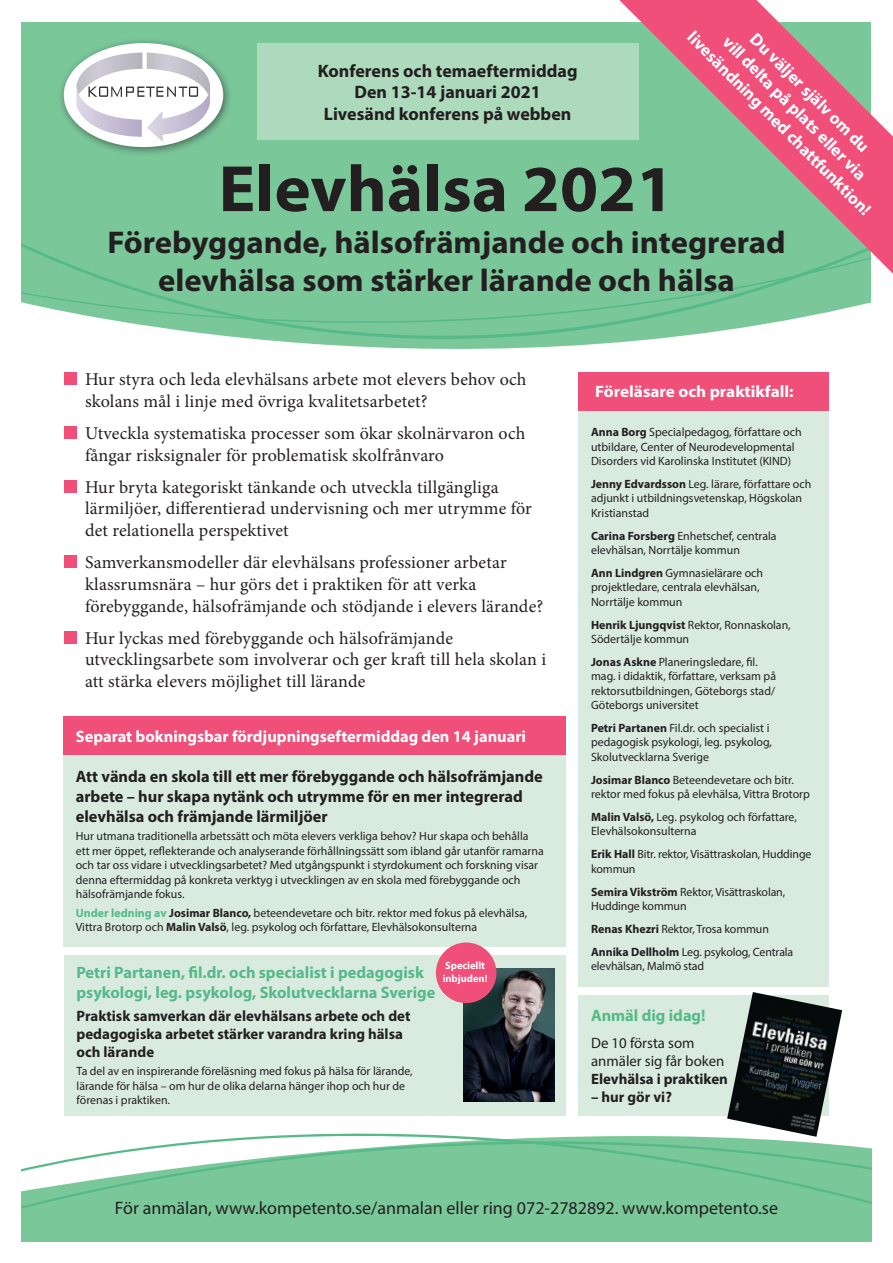
<style>
.page{position:relative;width:893px;height:1263px;background:#fff}
.page>*{position:absolute;margin:0;border:0;box-sizing:border-box;transform-origin:0 0}
.t1{font:700 66px "Myriad Pro";color:#231f20;scale:1.04 1}
.t2{font:700 31.5px/37.8px "Myriad Pro";color:#231f20;text-align:center;scale:1.04 1}
.t3{font:18px/21.6px "Minion Pro";letter-spacing:.01em;color:#231f20}
.t4{font:18px "Myriad Pro";color:#231f20}
.t5{font:700 18px/21.6px "Myriad Pro";color:#231f20;text-align:center}
.t6{font:700 17.25px "Myriad Pro";color:#fff}
.t7{font:700 16.5px/19.8px "Myriad Pro";color:#231f20}
.t8{font:700 16.5px/19.8px "Myriad Pro";color:#56b98a}
.t9{font:700 16.5px "Myriad Pro";color:#fff}
.t10{font:700 16.5px "Myriad Pro";color:#fff;scale:1.04 1}
.t11{font:700 15px/18px "Myriad Pro";color:#231f20}
.t12{font:15px/18px "Myriad Pro";color:#231f20}
.t13{font:12px/14.4px "Myriad Pro";color:#231f20}
.t14{font:700 10.5px/12.6px "Myriad Pro";color:#fff}
.s1{font-weight:700;color:#56b98a}
.s2{font-weight:700}
</style>
<div class="page">
<div style="left:21px;top:22px;width:598px;height:181px;background:#7ac79a"></div>
<svg style="left:21px;top:203px;width:718px;height:146px;fill:#7ac79a"></svg>
<svg style="left:21px;top:213px;width:850px;height:115px;background:#7dc89d"></svg>
<svg style="left:21px;top:1115px;width:851px;height:127px"></svg>
<svg style="left:21px;top:1126px;width:851px;height:3px"></svg>
<svg style="left:21px;top:1129px;width:851px;height:109px;fill:#7ac79a"></svg>
<div style="left:58px;top:37px;width:175px;height:120px;background:#231f20;opacity:.55"></div>
<div style="left:64px;top:43px;width:159px;height:104px;background:#fff;border-radius:50%"></div>
<svg style="left:76px;top:53px;width:135px;height:89px"></svg>
<div style="left:257px;top:43px;width:381px;height:97px;background:#addabd"></div>
<svg style="left:619px;top:0;width:274px;height:274px;background:#b19e96"></svg>
<div style="left:64px;top:372px;width:13px;height:13px;background:#f04f7a"></div>
<div style="left:64px;top:426px;width:13px;height:13px;background:#f04f7a"></div>
<div style="left:64px;top:480px;width:13px;height:13px;background:#f04f7a"></div>
<div style="left:64px;top:555px;width:13px;height:13px;background:#f04f7a"></div>
<div style="left:64px;top:631px;width:13px;height:13px;background:#f04f7a"></div>
<div style="left:578px;top:410px;width:251px;height:577px;background:#d9ebdf"></div>
<div style="left:64px;top:955px;width:502px;height:160px;background:#d9ebdf"></div>
<div style="left:578px;top:995px;width:251px;height:120px;background:#d9ebdf"></div>
<div style="left:578px;top:372px;width:251px;height:38px;background:#f04f7a"></div>
<div style="left:63px;top:716px;width:503px;height:39px;background:#f04f7a"></div>
<div style="left:63px;top:755px;width:503px;height:191px;background:#d9ebdf"></div>
<img style="left:727px;top:992px;width:115px;height:145px">
<img style="left:463px;top:968px;width:91px;height:134px">
<div style="left:436px;top:942px;width:60px;height:61px;background:#f04f7a;border-radius:50%"></div>
<h3 class="t6" style="left:698px;top:26px;width:253px;rotate:45deg">livesändning med chattfunktion!</h3>
<h3 class="t6" style="left:761px;top:28px;width:162px;rotate:45deg">Du väljer själv om du</h3>
<h3 class="t6" style="left:733px;top:31px;width:197px;rotate:45deg">vill delta på plats eller via</h3>
<h3 class="t5" style="left:318px;top:59px;width:261px">Konferens och temaeftermiddag<br>Den 13-14 januari 2021<br>Livesänd konferens på webben</h3>
<h1 class="t1" style="left:219px;top:146px;width:440px">Elevhälsa 2021</h1>
<h2 class="t2" style="left:107px;top:223px;width:654px">Förebyggande, hälsofrämjande och integrerad elevhälsa som stärker lärande och hälsa</h2>
<h3 class="t3" style="left:85px;top:369px;width:443px">Hur styra och leda elevhälsans arbete mot elevers behov och skolans mål i linje med övriga kvalitetsarbetet?</h3>
<h3 class="t3" style="left:85px;top:423px;width:442px">Utveckla systematiska processer som ökar skolnärvaron och fångar risksignaler för problematisk skolfrånvaro</h3>
<h3 class="t3" style="left:85px;top:476px;width:448px">Hur bryta kategoriskt tänkande och utveckla tillgängliga lärmiljöer, differentierad undervisning och mer utrymme för det relationella perspektivet</h3>
<h3 class="t3" style="left:85px;top:552px;width:460px">Samverkansmodeller där elevhälsans professioner arbetar klassrumsnära – hur görs det i praktiken för att verka förebyggande, hälsofrämjande och stödjande i elevers lärande?</h3>
<h3 class="t3" style="left:85px;top:627px;width:463px">Hur lyckas med förebyggande och hälsofrämjande utvecklingsarbete som involverar och ger kraft till hela skolan i att stärka elevers möjlighet till lärande</h3>
<h3 class="t9" style="left:76px;top:725px;width:452px">Separat bokningsbar fördjupningseftermiddag den 14 januari</h3>
<h3 class="t7" style="left:76px;top:766px;width:468px">Att vända en skola till ett mer förebyggande och hälsofrämjande arbete – hur skapa nytänk och utrymme för en mer integrerad elevhälsa och främjande lärmiljöer</h3>
<p class="t13" style="left:76px;top:829px;width:469px">Hur utmana traditionella arbetssätt och möta elevers verkliga behov? Hur skapa och behålla ett mer öppet, reflekterande och analyserande förhållningssätt som ibland går utanför ramarna och tar oss vidare i utvecklingsarbetet? Med utgångspunkt i styrdokument och forskning visar denna eftermiddag på konkreta verktyg i utvecklingen av en skola med förebyggande och hälsofrämjande fokus.</p>
<p class="t13" style="left:76px;top:905px;width:453px"><span class="s1">Under ledning av</span> <span class="s2">Josimar Blanco,</span> beteendevetare och bitr. rektor med fokus på elevhälsa,<br>Vittra Brotorp och <span class="s2">Malin Valsö</span>, leg. psykolog och författare, Elevhälsokonsulterna</p>
<p class="t14" style="left:443px;top:959px;width:46px">Speciellt inbjuden!</p>
<h3 class="t8" style="left:77px;top:962px;width:360px">Petri Partanen, fil.dr. och specialist i pedagogisk psykologi, leg. psykolog, Skolutvecklarna Sverige</h3>
<p class="t11" style="left:77px;top:1006px;width:335px">Praktisk samverkan där elevhälsans arbete och det pedagogiska arbetet stärker varandra kring hälsa och lärande</p>
<p class="t13" style="left:77px;top:1064px;width:338px">Ta del av en inspirerande föreläsning med fokus på hälsa för lärande, lärande för hälsa – om hur de olika delarna hänger ihop och hur de förenas i praktiken.</p>
<h3 class="t10" style="left:595px;top:381px;width:192px">Föreläsare och praktikfall:</h3>
<p class="t13" style="left:591px;top:425px;width:212px"><span class="s2">Anna Borg</span> Specialpedagog, författare och utbildare, Center of Neurodevelopmental<br>Disorders vid Karolinska Institutet (KIND)</p>
<p class="t13" style="left:591px;top:476px;width:222px"><span class="s2">Jenny Edvardsson</span> Leg. lärare, författare och adjunkt i utbildningsvetenskap, Högskolan<br>Kristianstad</p>
<p class="t13" style="left:591px;top:528px;width:187px"><span class="s2">Carina Forsberg</span> Enhetschef, centrala elevhälsan, Norrtälje kommun</p>
<p class="t13" style="left:591px;top:565px;width:174px"><span class="s2">Ann Lindgren</span> Gymnasielärare och projektledare, centrala elevhälsan,<br>Norrtälje kommun</p>
<p class="t13" style="left:591px;top:617px;width:201px"><span class="s2">Henrik Ljungqvist</span> Rektor, Ronnaskolan,<br>Södertälje kommun</p>
<p class="t13" style="left:591px;top:654px;width:187px"><span class="s2">Jonas Askne</span> Planeringsledare, fil. mag. i didaktik, författare, verksam på rektorsutbildningen, Göteborgs stad/ Göteborgs universitet</p>
<p class="t13" style="left:591px;top:720px;width:182px"><span class="s2">Petri Partanen</span> Fil.dr. och specialist i pedagogisk psykologi, leg. psykolog,<br>Skolutvecklarna Sverige</p>
<p class="t13" style="left:591px;top:772px;width:220px"><span class="s2">Josimar Blanco</span> Beteendevetare och bitr. rektor med fokus på elevhälsa, Vittra Brotorp</p>
<p class="t13" style="left:591px;top:810px;width:207px"><span class="s2">Malin Valsö,</span> Leg. psykolog och författare,<br>Elevhälsokonsulterna</p>
<p class="t13" style="left:591px;top:847px;width:222px"><span class="s2">Erik Hall</span> Bitr. rektor, Visättraskolan, Huddinge kommun</p>
<p class="t13" style="left:591px;top:884px;width:196px"><span class="s2">Semira Vikström</span> Rektor, Visättraskolan,<br>Huddinge kommun</p>
<p class="t13" style="left:591px;top:917px;width:204px;line-height:23px"><span class="s2">Renas Khezri</span> Rektor, Trosa kommun<br><span class="s2">Annika Dellholm</span> Leg. psykolog, Centrala</p>
<p class="t13" style="left:591px;top:959px;width:115px">elevhälsan, Malmö stad</p>
<h3 class="t8" style="left:591px;top:1005px;width:116px">Anmäl dig idag!</h3>
<p class="t12" style="left:591px;top:1033px;width:135px">De 10 första som anmäler sig får boken</p>
<p class="t11" style="left:591px;top:1069px;width:138px">Elevhälsa i praktiken</p>
<p class="t11" style="left:591px;top:1087px;width:82px">– hur gör vi?</p>
<h3 class="t4" style="left:115px;top:1197px;width:665px">För anmälan, www.kompetento.se/anmalan eller ring 072-2782892. www.kompetento.se</h3>
</div>
